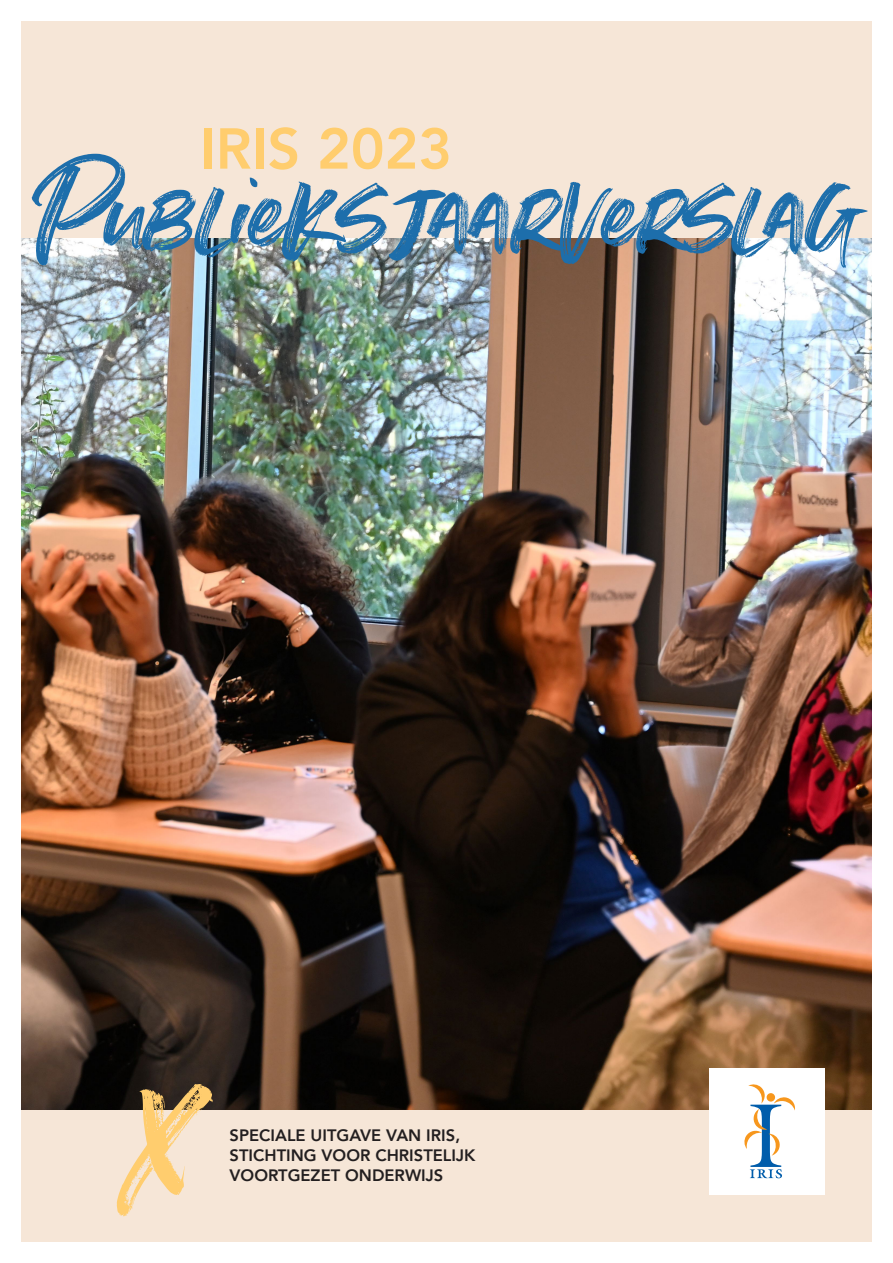
<style>
.page{position:relative;width:893px;height:1263px;background:#fff}
.page>*{position:absolute;margin:0;border:0;box-sizing:border-box;transform-origin:0 0}
.t1{font:254.7px "Summer Loving";color:#ffcd6e}
.t2{font:160.5px "Summer Loving";color:#1d6eab}
.t3{font:800 57px "Avenir";color:#ffcd6e}
.t4{font:800 16.5px "Avenir";color:#231f20}
</style>
<div class="page">
<div style="left:21px;top:21px;width:851px;height:1221px;background:#f6e6d7"></div>
<img style="left:21px;top:238px;width:851px;height:872px">
<div style="left:709px;top:1068px;width:116px;height:127px;background:#fff"></div>
<svg style="left:744px;top:1084px;width:51px;height:94px"></svg>
<p class="t3" style="left:200px;top:104px;width:254px">IRIS 2023</p>
<p class="t2" style="left:32px;top:117px;width:828px">Publieksjaarverslag</p>
<p class="t1" style="left:129px;top:982px;width:61px">x</p>
<p class="t4" style="left:230px;top:1122px;width:232px">SPECIALE UITGAVE VAN IRIS,</p>
<p class="t4" style="left:230px;top:1142px;width:247px">STICHTING VOOR CHRISTELIJK</p>
<p class="t4" style="left:230px;top:1162px;width:215px">VOORTGEZET ONDERWIJS</p>
</div>
